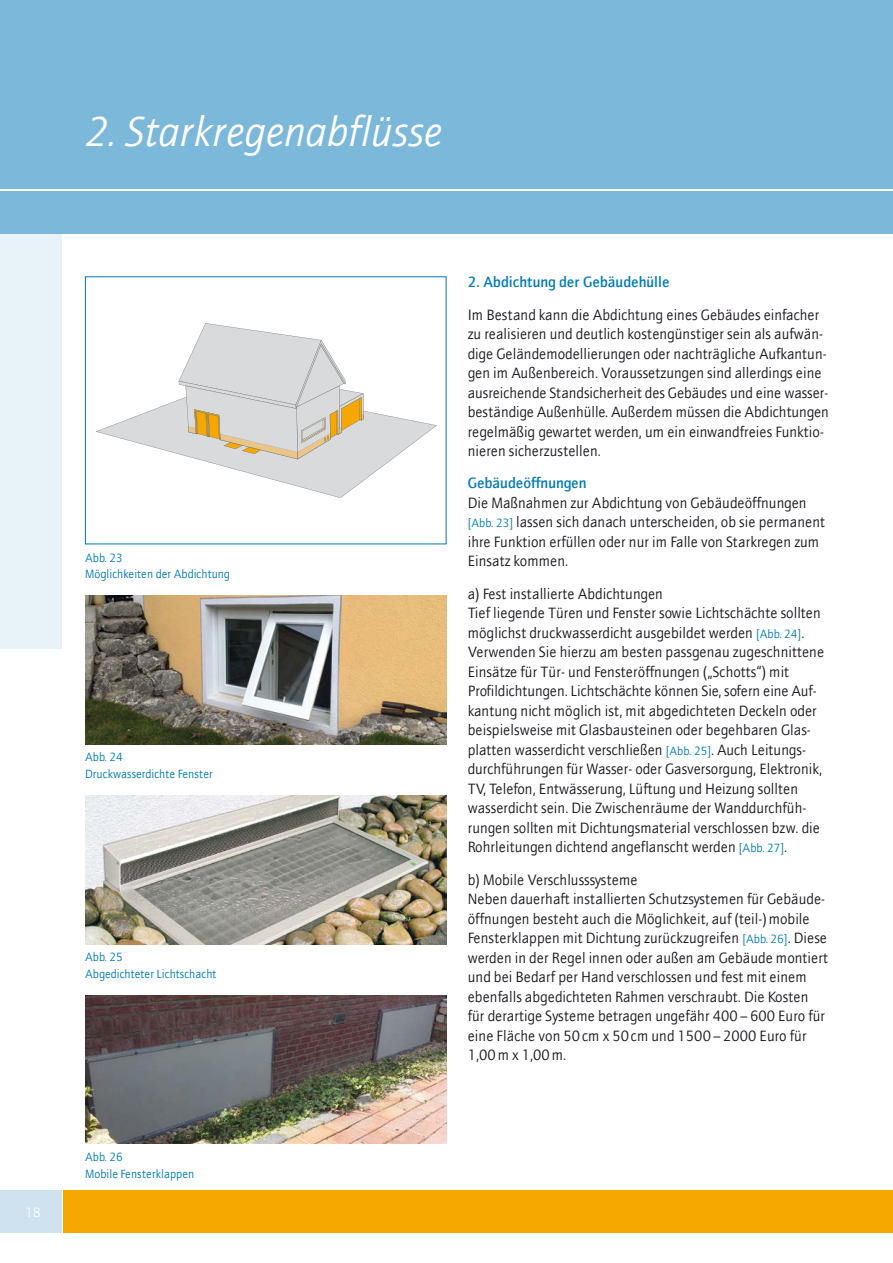
<style>
.page{position:relative;width:893px;height:1263px;background:#fff}
.page>*{position:absolute;margin:0;border:0;box-sizing:border-box;transform-origin:0 0}
.t1{font:italic 42px "ITC Quay Sans";color:#fff}
.t2{font:15px/19.5px "ITC Quay Sans";color:#1a171c}
.t3{font:500 15px "ITC Quay Sans";color:#007bb6}
.t4{font:13.5px "ITC Quay Sans";color:#fff}
.t5{font:12px/16.5px "ITC Quay Sans";color:#007bb6}
.s1{font-size:12px;color:#007bb6}
</style>
<div class="page">
<div style="left:64px;top:1191px;width:829px;height:42px;background:#f7a800"></div>
<div style="left:0;top:1191px;width:62px;height:42px;background:#cee2f0"></div>
<div style="left:0;top:0;width:893px;height:189px;background:#7cb8d9"></div>
<div style="left:0;top:191px;width:893px;height:43px;background:#7cb8d9"></div>
<div style="left:0;top:234px;width:62px;height:414px;background:#e7f2f9"></div>
<svg style="left:96px;top:323px;width:341px;height:175px"></svg>
<img style="left:85px;top:795px;width:361px;height:149px">
<img style="left:85px;top:595px;width:361px;height:149px">
<img style="left:85px;top:995px;width:361px;height:149px">
<h1 class="t1" style="left:85px;top:106px;width:359px">2. Starkregenabflüsse</h1>
<p class="t5" style="left:85px;top:549px;width:147px">Abb. 23<br>Möglichkeiten der Abdichtung</p>
<p class="t5" style="left:85px;top:749px;width:129px">Abb. 24<br>Druckwasserdichte Fenster</p>
<p class="t5" style="left:85px;top:949px;width:133px">Abb. 25<br>Abgedichteter Lichtschacht</p>
<p class="t4" style="left:26px;top:1204px;width:17px">18</p>
<p class="t5" style="left:85px;top:1148px;width:111px">Abb. 26<br>Mobile Fensterklappen</p>
<p class="t3" style="left:468px;top:273px;width:203px">2. Abdichtung der Gebäudehülle</p>
<p class="t2" style="left:468px;top:304px;width:363px">Im Bestand kann die Abdichtung eines Gebäudes einfacher zu realisieren und deutlich kostengünstiger sein als aufwän&shy;dige Geländemodellierungen oder nachträgliche Aufkantun&shy;gen im Außenbereich. Voraussetzungen sind allerdings eine ausreichende Standsicherheit des Gebäudes und eine wasser&shy;beständige Außenhülle. Außerdem müssen die Abdichtungen regelmäßig gewartet werden, um ein einwandfreies Funktio&shy;nieren sicherzustellen.</p>
<p class="t3" style="left:468px;top:474px;width:120px">Gebäudeöffnungen</p>
<p class="t2" style="left:468px;top:493px;width:359px">Die Maßnahmen zur Abdichtung von Gebäudeöffnungen <span class="s1">[Abb. 23]</span> lassen sich danach unterscheiden, ob sie permanent ihre Funktion erfüllen oder nur im Falle von Starkregen zum Einsatz kommen.</p>
<p class="t2" style="left:468px;top:583px;width:358px">a) Fest installierte Abdichtungen<br>Tief liegende Türen und Fenster sowie Lichtschächte sollten möglichst druckwasserdicht ausgebildet werden <span class="s1">[Abb. 24]</span>.<br>Verwenden Sie hierzu am besten passgenau zugeschnittene Einsätze für Tür- und Fensteröffnungen („Schotts“) mit Profildichtungen. Lichtschächte können Sie, sofern eine Auf&shy;kantung nicht möglich ist, mit abgedichteten Deckeln oder beispielsweise mit Glasbausteinen oder begehbaren Glas&shy;platten wasserdicht verschließen <span class="s1">[Abb. 25]</span>. Auch Leitungs&shy;durchführungen für Wasser- oder Gasversorgung, Elektronik, TV, Telefon, Entwässerung, Lüftung und Heizung sollten wasserdicht sein. Die Zwischenräume der Wanddurchfüh&shy;rungen sollten mit Dichtungsmaterial verschlossen bzw. die Rohrleitungen dichtend angeflanscht werden <span class="s1">[Abb. 27]</span>.</p>
<p class="t2" style="left:468px;top:869px;width:362px">b) Mobile Verschlusssysteme<br>Neben dauerhaft installierten Schutzsystemen für Gebäude&shy;öffnungen besteht auch die Möglichkeit, auf (teil-)mobile Fensterklappen mit Dichtung zurückzugreifen <span class="s1">[Abb. 26]</span>. Diese werden in der Regel innen oder außen am Gebäude montiert und bei Bedarf per Hand verschlossen und fest mit einem ebenfalls abgedichteten Rahmen verschraubt. Die Kosten für derartige Systeme betragen ungefähr 400–600 Euro für eine Fläche von 50cm x 50cm und 1500–2000 Euro für 1,00m x 1,00m.</p>
</div>
